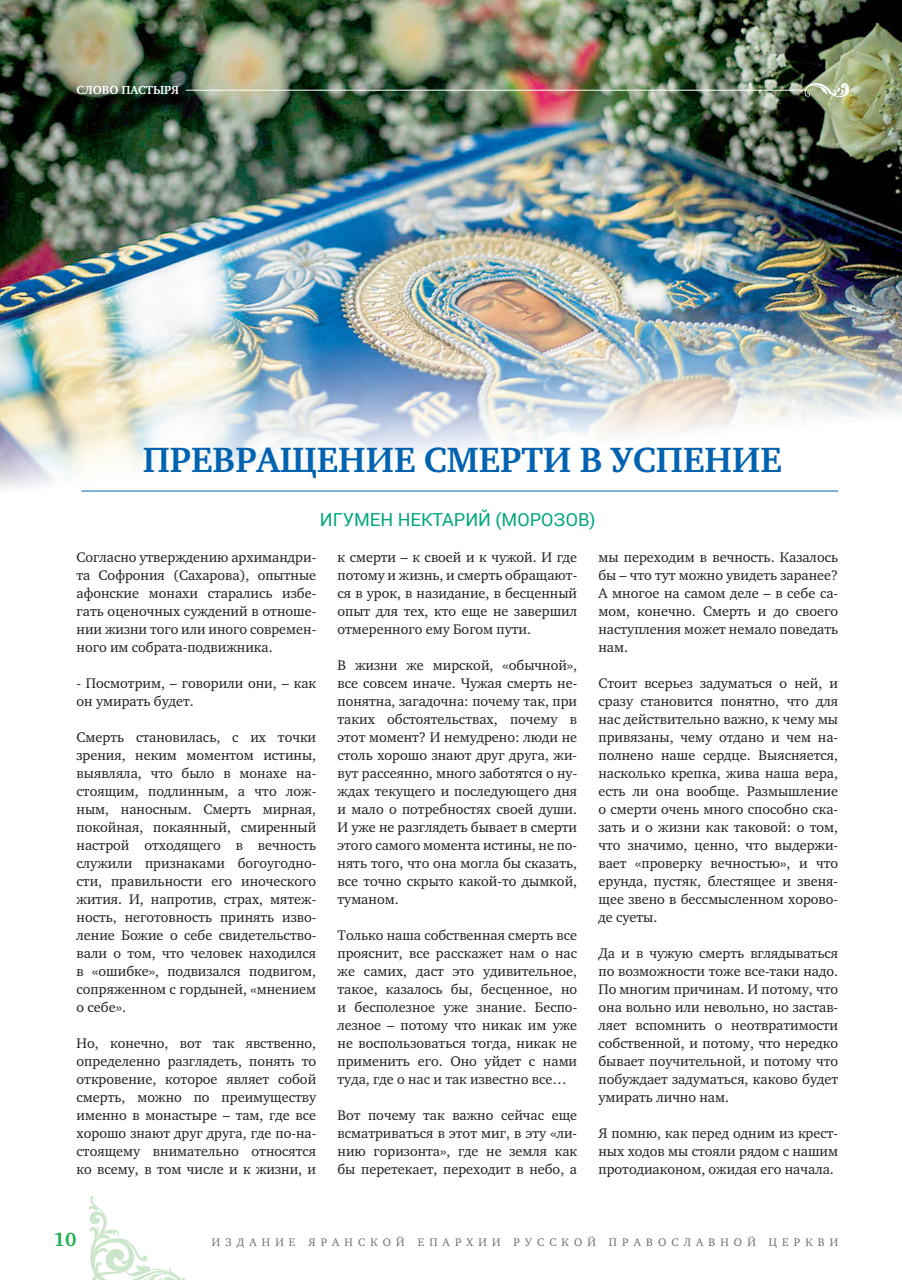
<style>
.page{position:relative;width:902px;height:1280px;background:#fff}
.page>*{position:absolute;margin:0;border:0;box-sizing:border-box;transform-origin:0 0}
.t1{font:700 36px "Charter C";color:#0162b0}
.t2{font:700 19.5px "Charter C";color:#1ab04b}
.t3{font:18px "Roboto";color:#00a77e}
.t4{font:14.25px/18px "Charter C";color:#231f20;text-align:justify}
.t5{font:700 12px "Charter C";color:#fff}
.t6{font:11.25px "Charter C";letter-spacing:.46em;color:#6c6d70}
</style>
<div class="page">
<img style="left:0;top:0;width:901px;height:492px">
<hr style="left:81px;top:491px;width:757px;height:1px;background:#0162b0">
<hr style="left:186px;top:90px;width:619px;height:1px;background:#fff">
<svg style="left:804px;top:83px;width:45px;height:14px"></svg>
<svg style="left:89px;top:1196px;width:97px;height:84px"></svg>
<p class="t5" style="left:77px;top:84px;width:104px">СЛОВО ПАСТЫРЯ</p>
<h1 class="t1" style="left:143px;top:440px;width:640px">ПРЕВРАЩЕНИЕ СМЕРТИ В УСПЕНИЕ</h1>
<p class="t3" style="left:320px;top:509px;width:277px">ИГУМЕН НЕКТАРИЙ (МОРОЗОВ)</p>
<p class="t4" style="left:77px;top:548px;width:241px">Согласно утверждению архимандри&shy;та Софрония (Сахарова), опытные афонские монахи старались избе&shy;гать оценочных суждений в отноше&shy;нии жизни того или иного современ&shy;ного им собрата-подвижника.</p>
<p class="t4" style="left:77px;top:674px;width:241px">- Посмотрим, – говорили они, – как он умирать будет.</p>
<p class="t4" style="left:77px;top:728px;width:241px">Смерть становилась, с их точки зрения, неким моментом истины, выявляла, что было в монахе на&shy;стоящим, подлинным, а что лож&shy;ным, наносным. Смерть мирная, покойная, покаянный, смиренный настрой отходящего в вечность служили признаками богоугодно&shy;сти, правильности его иноческого жития. И, напротив, страх, мятеж&shy;ность, неготовность принять изво&shy;ление Божие о себе свидетельство&shy;вали о том, что человек находился в «ошибке», подвизался подвигом, сопряженном с гордыней, «мнением о себе».</p>
<p class="t4" style="left:77px;top:1034px;width:241px">Но, конечно, вот так явственно, определенно разглядеть, понять то откровение, которое являет собой смерть, можно по преимуществу именно в монастыре – там, где все хорошо знают друг друга, где по-на&shy;стоящему внимательно относятся ко всему, в том числе и к жизни, и</p>
<p class="t4" style="left:337px;top:549px;width:241px">к смерти – к своей и к чужой. И где потому и жизнь, и смерть обращают&shy;ся в урок, в назидание, в бесценный опыт для тех, кто еще не завершил отмеренного ему Богом пути.</p>
<p class="t4" style="left:337px;top:656px;width:241px">В жизни же мирской, «обычной», все совсем иначе. Чужая смерть не&shy;понятна, загадочна: почему так, при таких обстоятельствах, почему в этот момент? И немудрено: люди не столь хорошо знают друг друга, жи&shy;вут рассеянно, много заботятся о ну&shy;ждах текущего и последующего дня и мало о потребностях своей души.<br>И уже не разглядеть бывает в смерти этого самого момента истины, не по&shy;нять того, что она могла бы сказать, все точно скрыто какой-то дымкой, туманом.</p>
<p class="t4" style="left:337px;top:926px;width:241px">Только наша собственная смерть все прояснит, все расскажет нам о нас же самих, даст это удивительное, такое, казалось бы, бесценное, но и бесполезное уже знание. Беспо&shy;лезное – потому что никак им уже не воспользоваться тогда, никак не применить его. Оно уйдет с нами туда, где о нас и так известно все…</p>
<p class="t4" style="left:337px;top:1106px;width:241px">Вот почему так важно сейчас еще всматриваться в этот миг, в эту «ли&shy;нию горизонта», где не земля как бы перетекает, переходит в небо, а</p>
<p class="t4" style="left:598px;top:549px;width:241px">мы переходим в вечность. Казалось бы – что тут можно увидеть заранее?<br>А многое на самом деле – в себе са&shy;мом, конечно. Смерть и до своего наступления может немало поведать нам.</p>
<p class="t4" style="left:598px;top:675px;width:241px">Стоит всерьез задуматься о ней, и сразу становится понятно, что для нас действительно важно, к чему мы привязаны, чему отдано и чем на&shy;полнено наше сердце. Выясняется, насколько крепка, жива наша вера, есть ли она вообще. Размышление о смерти очень много способно ска&shy;зать и о жизни как таковой: о том, что значимо, ценно, что выдержи&shy;вает «проверку вечностью», и что ерунда, пустяк, блестящее и звеня&shy;щее звено в бессмысленном хорово&shy;де суеты.</p>
<p class="t4" style="left:598px;top:945px;width:241px">Да и в чужую смерть вглядываться по возможности тоже все-таки надо.<br>По многим причинам. И потому, что она вольно или невольно, но застав&shy;ляет вспомнить о неотвратимости собственной, и потому, что нередко бывает поучительной, и потому что побуждает задуматься, каково будет умирать лично нам.</p>
<p class="t4" style="left:598px;top:1125px;width:241px">Я помню, как перед одним из крест&shy;ных ходов мы стояли рядом с нашим протодиаконом, ожидая его начала.</p>
<h2 class="t2" style="left:54px;top:1229px;width:24px">10</h2>
<p class="t6" style="left:212px;top:1236px;width:627px">ИЗДАНИЕ ЯРАНСКОЙ ЕПАРХИИ РУССКОЙ ПРАВОСЛАВНОЙ ЦЕРКВИ</p>
</div>
